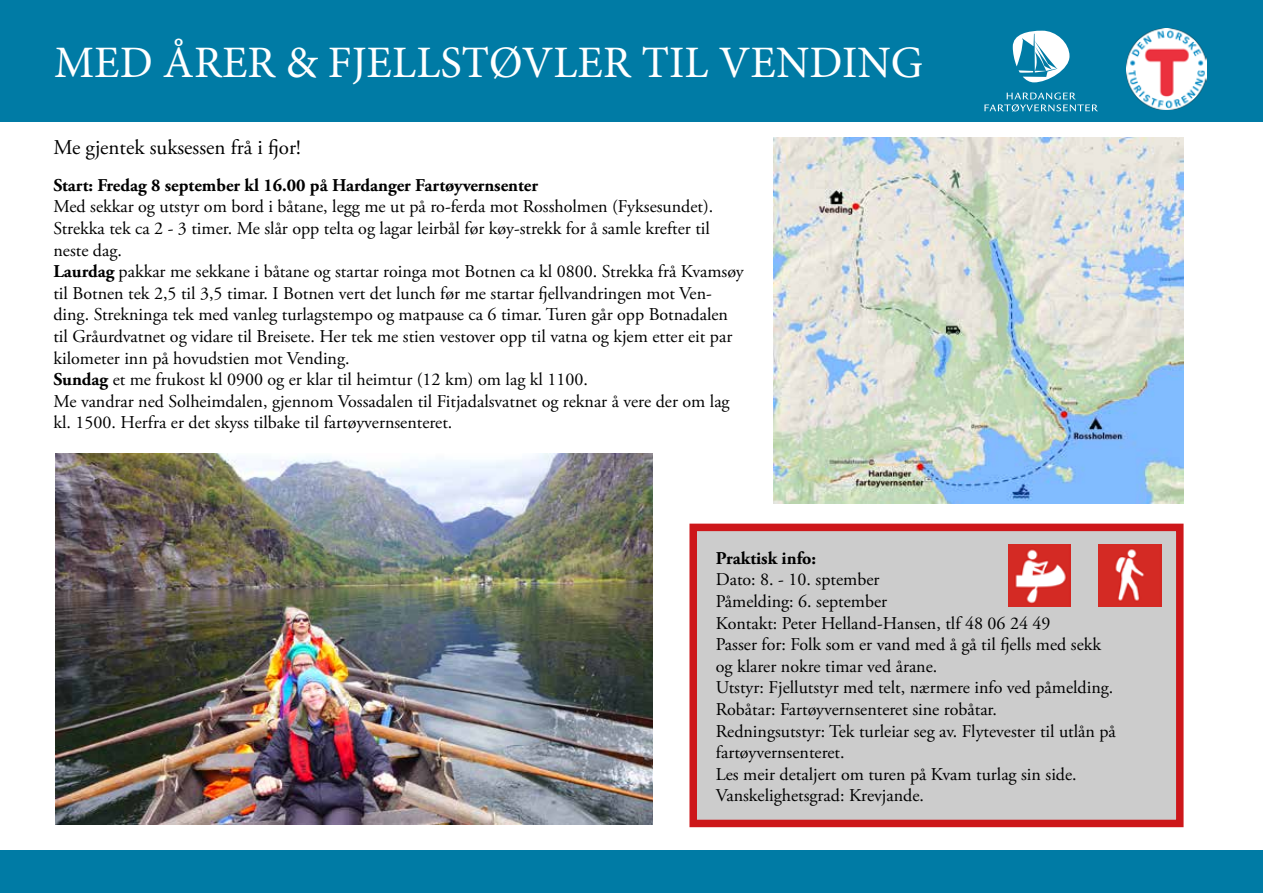
<style>
.page{position:relative;width:1263px;height:893px;background:#fff}
.page>*{position:absolute;margin:0;border:0;box-sizing:border-box;transform-origin:0 0}
.t1{font:45px "Minion Pro";color:#fff}
.t2{font:21px "Adobe Garamond Pro";color:#000}
.t3{font:18px/21.6px "Adobe Garamond Pro";color:#000}
.t4{font:700 18px "Adobe Garamond Pro";color:#000}
.s1{font-weight:700}
</style>
<div class="page">
<div style="left:0;top:0;width:1263px;height:121px;background:#007ba5"></div>
<div style="left:0;top:850px;width:1263px;height:43px;background:#007ba5"></div>
<div style="left:689px;top:524px;width:494px;height:303px;background:#ccc;border:8px solid #cd171a"></div>
<svg style="left:984px;top:93px;width:114px;height:19px"></svg>
<svg style="left:1013px;top:31px;width:56px;height:51px"></svg>
<img style="left:774px;top:137px;width:409px;height:367px">
<img style="left:55px;top:454px;width:597px;height:371px">
<img style="left:1126px;top:29px;width:81px;height:81px">
<img style="left:1008px;top:544px;width:63px;height:63px">
<img style="left:1099px;top:544px;width:62px;height:63px">
<h1 class="t1" style="left:54px;top:33px;width:870px">MED ÅRER &amp; FJELLSTØVLER TIL VENDING</h1>
<p class="t2" style="left:53px;top:135px;width:249px">Me gjentek suksessen frå i fjor!</p>
<p class="t4" style="left:53px;top:175px;width:486px">Start: Fredag 8 september kl 16.00 på Hardanger Fartøyvernsenter</p>
<p class="t3" style="left:53px;top:196px;width:692px">Med sekkar og utstyr om bord i båtane, legg me ut på ro-ferda mot Rossholmen (Fyksesundet).<br>Strekka tek ca 2 - 3 timer. Me slår opp telta og lagar leirbål før køy-strekk for å samle krefter til neste dag.<br><span class="s1">Laurdag</span> pakkar me sekkane i båtane og startar roinga mot Botnen ca kl 0800. Strekka frå Kvamsøy til Botnen tek 2,5 til 3,5 timar. I Botnen vert det lunch før me startar fjellvandringen mot Ven&shy;ding. Strekninga tek med vanleg turlagstempo og matpause ca 6 timar. Turen går opp Botnadalen til Gråurdvatnet og vidare til Breisete. Her tek me stien vestover opp til vatna og kjem etter eit par kilometer inn på hovudstien mot Vending.<br><span class="s1">Sundag</span> et me frukost kl 0900 og er klar til heimtur (12 km) om lag kl 1100.<br>Me vandrar ned Solheimdalen, gjennom Vossadalen til Fitjadalsvatnet og reknar å vere der om lag kl. 1500. Herfra er det skyss tilbake til fartøyvernsenteret.</p>
<p class="t4" style="left:716px;top:547px;width:102px">Praktisk info:</p>
<p class="t3" style="left:716px;top:569px;width:402px">Dato: 8. - 10. sptember<br>Påmelding: 6. september<br>Kontakt: Peter Helland-Hansen, tlf 48 06 24 49<br>Passer for: Folk som er vand med å gå til fjells med sekk og klarer nokre timar ved årane.<br>Utstyr: Fjellutstyr med telt, nærmere info ved påmelding.<br>Robåtar: Fartøyvernsenteret sine robåtar.<br>Redningsutstyr: Tek turleiar seg av. Flytevester til utlån på fartøyvernsenteret.<br>Les meir detaljert om turen på Kvam turlag sin side.<br>Vanskelighetsgrad: Krevjande.</p>
</div>
